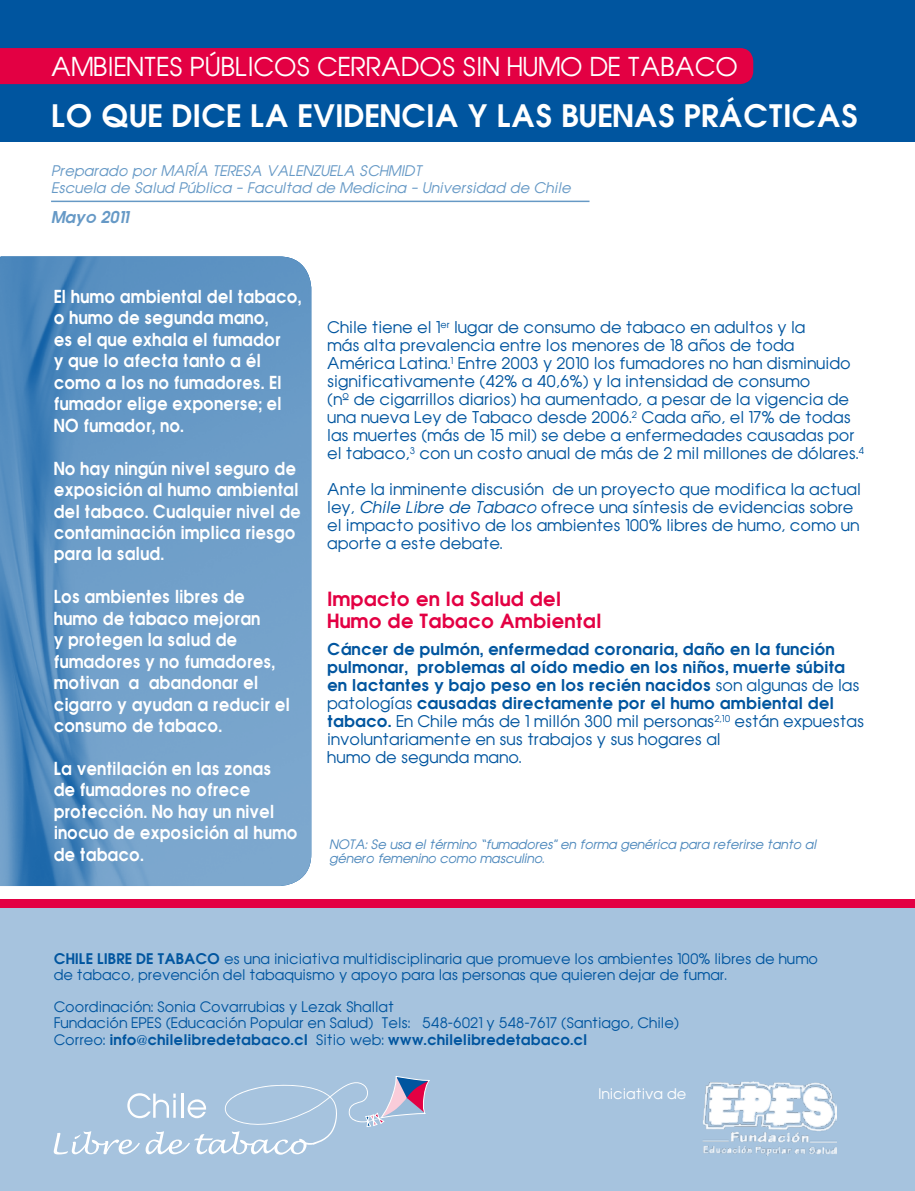
<style>
.page{position:relative;width:915px;height:1191px;background:#fff}
.page>*{position:absolute;margin:0;border:0;box-sizing:border-box;transform-origin:0 0}
.t1{font:700 28.5px "Avant Garde";color:#fff}
.t2{font:24px "Avant Garde";color:#fff}
.t3{font:700 18px/21.6px "Avant Garde";color:#e30043}
.t4{font:700 16.5px/21.5px "Avant Garde";color:#fff;scale:.9 1}
.t5{font:15px/18px "Avant Garde";color:#00559f}
.t6{font:700 15px/18px "Avant Garde";color:#00559f}
.t7{font:italic 700 15px "Avant Garde";color:#6699c6}
.t8{font:13.5px/16.2px "Avant Garde";color:#00559f}
.t9{font:italic 13.5px/16.2px "Avant Garde";color:#6699c6}
.t10{font:13.5px "Avant Garde";color:#fff}
.t11{font:italic 12px/14.4px "Avant Garde";letter-spacing:-.02em;color:#4d88bc}
.s1{font-style:italic}
.s2{font-weight:400}
.s3{font-weight:700}
</style>
<div class="page">
<div style="left:0;top:0;width:914px;height:141px;background:#00559f"></div>
<div style="left:0;top:48px;width:753px;height:36px;background:#e30043"></div>
<hr style="left:51px;top:201px;width:538px;height:1px;background:#00559f">
<img style="left:0;top:256px;width:311px;height:630px">
<div style="left:0;top:905px;width:914px;height:286px;background:#a6c3de"></div>
<img style="left:703px;top:1081px;width:133px;height:74px">
<svg style="left:54px;top:1076px;width:375px;height:78px"></svg>
<div style="left:0;top:899px;width:914px;height:9px;background:#e30043"></div>
<h2 class="t2" style="left:51px;top:51px;width:688px">AMBIENTES PÚBLICOS CERRADOS SIN HUMO DE TABACO</h2>
<h1 class="t1" style="left:51px;top:96px;width:808px">LO QUE DICE LA EVIDENCIA Y LAS BUENAS PRÁCTICAS</h1>
<p class="t9" style="left:51px;top:163px;width:521px">Preparado por MARÍA TERESA VALENZUELA SCHMIDT<br>Escuela de Salud Pública – Facultad de Medicina – Universidad de Chile</p>
<p class="t7" style="left:51px;top:206px;width:79px">Mayo 2011</p>
<p class="t4" style="left:54px;top:285px;width:276px">El humo ambiental del tabaco, o humo de segunda mano,<br>es el que exhala el fumador<br>y que lo afecta tanto a él como a los no fumadores. El fumador elige exponerse; el<br>NO fumador, no.</p>
<p class="t4" style="left:54px;top:457px;width:276px">No hay ningún nivel seguro de exposición al humo ambiental del tabaco. Cualquier nivel de contaminación implica riesgo para la salud.</p>
<p class="t4" style="left:54px;top:586px;width:264px">Los ambientes libres de humo de tabaco mejoran<br>y protegen la salud de fumadores y no fumadores, motivan a abandonar el cigarro y ayudan a reducir el consumo de tabaco.</p>
<p class="t4" style="left:54px;top:757px;width:273px">La ventilación en las zonas<br>de fumadores no ofrece protección. No hay un nivel inocuo de exposición al humo de tabaco.</p>
<p class="t5" style="left:327px;top:318px;width:538px">Chile tiene el 1<sup>er</sup> lugar de consumo de tabaco en adultos y la<br>más alta prevalencia entre los menores de 18 años de toda América Latina.<sup>1</sup> Entre 2003 y 2010 los fumadores no han disminuido significativamente (42% a 40,6%) y la intensidad de consumo<br>(nº de cigarrillos diarios) ha aumentado, a pesar de la vigencia de una nueva Ley de Tabaco desde 2006.<sup>2</sup> Cada año, el 17% de todas las muertes (más de 15 mil) se debe a enfermedades causadas por el tabaco,<sup>3</sup> con un costo anual de más de 2 mil millones de dólares.<sup>4</sup></p>
<p class="t5" style="left:327px;top:480px;width:535px">Ante la inminente discusión de un proyecto que modifica la actual ley, <span class="s1">Chile Libre de Tabaco</span> ofrece una síntesis de evidencias sobre el impacto positivo de los ambientes 100% libres de humo, como un aporte a este debate.</p>
<p class="t3" style="left:327px;top:588px;width:276px">Impacto en la Salud del<br>Humo de Tabaco Ambiental</p>
<p class="t6" style="left:327px;top:639px;width:538px">Cáncer de pulmón, enfermedad coronaria, daño en la función pulmonar, problemas al oído medio en los niños, muerte súbita en lactantes y bajo peso en los recién nacidos <span class="s2">son algunas de las patologías</span> causadas directamente por el humo ambiental del tabaco. <span class="s2">En Chile más de 1 millón 300 mil personas</span><sup>2,10</sup> <span class="s2">están expuestas involuntariamente en sus trabajos y sus hogares al<br>humo de segunda mano.</span></p>
<p class="t11" style="left:329px;top:836px;width:488px">NOTA: Se usa el término “fumadores” en forma genérica para referirse tanto al género femenino como masculino.</p>
<p class="t8" style="left:54px;top:950px;width:765px"><span class="s3">CHILE LIBRE DE TABACO</span> es una iniciativa multidisciplinaria que promueve los ambientes 100% libres de humo de tabaco, prevención del tabaquismo y apoyo para las personas que quieren dejar de fumar.</p>
<p class="t8" style="left:54px;top:998px;width:626px">Coordinación: Sonia Covarrubias y Lezak Shallat<br>Fundación EPES (Educación Popular en Salud) Tels: 548-6021 y 548-7617 (Santiago, Chile)<br>Correo: <span class="s3">info@chilelibredetabaco.cl</span> Sitio web: <span class="s3">www.chilelibredetabaco.cl</span></p>
<p class="t10" style="left:597px;top:1084px;width:90px">Iniciativa de</p>
</div>
